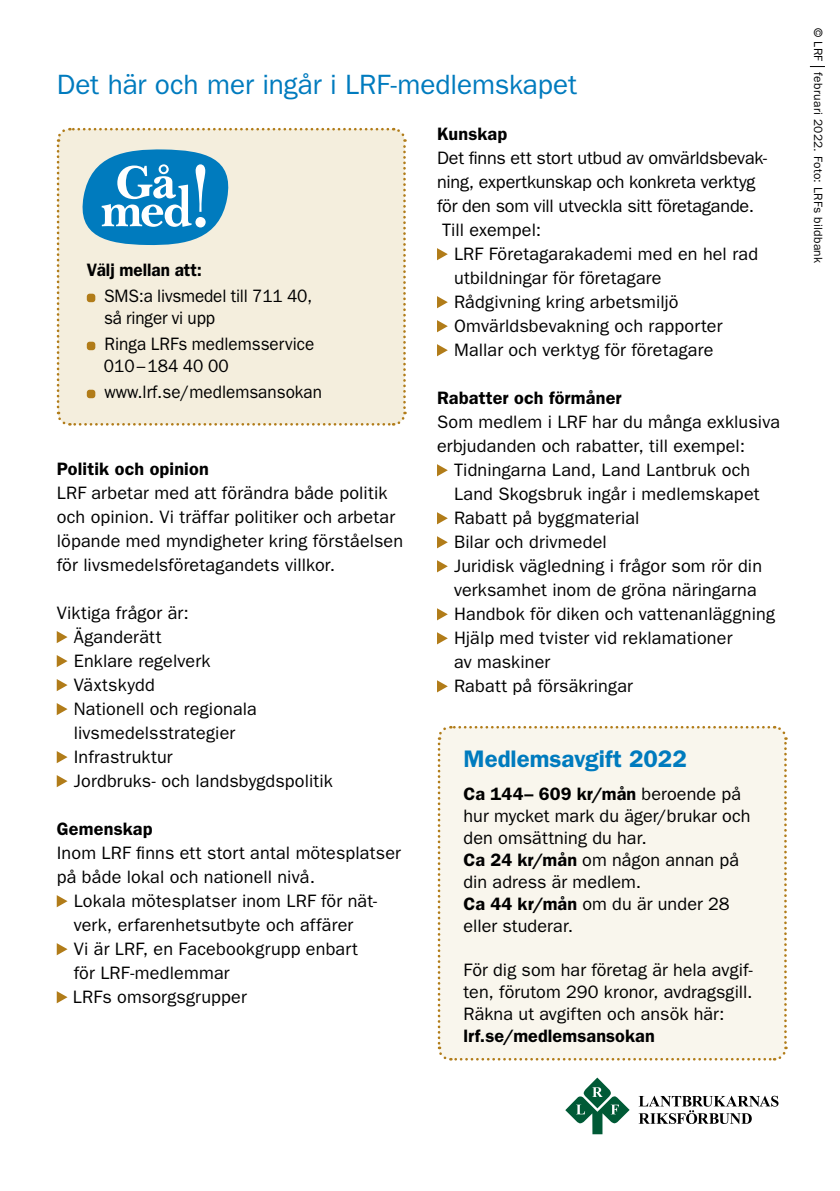
<style>
.page{position:relative;width:840px;height:1191px;background:#fff}
.page>*{position:absolute;margin:0;border:0;box-sizing:border-box;transform-origin:0 0}
.t1{font:28px "ITC Franklin Gothic Std";letter-spacing:-.005em;color:#007bbe}
.t2{font:600 24px "ITC Franklin Gothic Std";color:#007bbe}
.t3{font:18px/24px "ITC Franklin Gothic Std";letter-spacing:.005em;color:#000}
.t4{font:18px/22px "ITC Franklin Gothic Std";letter-spacing:.005em;color:#000;scale:.95 1}
.t5{font:600 18px "ITC Franklin Gothic Std";letter-spacing:.005em;color:#000}
.t6{font:600 18px "ITC Franklin Gothic Std";letter-spacing:.005em;color:#000;scale:.95 1}
.t7{font:12px "ITC Franklin Gothic Std";letter-spacing:.025em;color:#000}
.s1{font-weight:600}
</style>
<div class="page">
<svg style="left:638px;top:1095px;width:140px;height:29px"></svg>
<svg style="left:565px;top:1077px;width:64px;height:57px"></svg>
<svg style="left:57px;top:631px;width:10px;height:12px"></svg>
<svg style="left:57px;top:655px;width:10px;height:12px"></svg>
<svg style="left:57px;top:679px;width:10px;height:12px"></svg>
<svg style="left:57px;top:703px;width:10px;height:12px"></svg>
<svg style="left:57px;top:751px;width:10px;height:12px"></svg>
<svg style="left:57px;top:775px;width:10px;height:12px"></svg>
<svg style="left:57px;top:895px;width:10px;height:12px"></svg>
<svg style="left:57px;top:943px;width:10px;height:12px"></svg>
<svg style="left:57px;top:991px;width:10px;height:12px"></svg>
<svg style="left:809px;top:66px;width:15px;height:1px"></svg>
<div style="left:437px;top:725px;width:350px;height:336px;background:#f9f6ed"></div>
<svg style="left:56px;top:127px;width:351px;height:299px;background:#e0e4da"></svg>
<div style="left:87px;top:294px;width:8px;height:8px;background:#b17c19;border-radius:3px"></div>
<div style="left:87px;top:342px;width:8px;height:8px;background:#b17c19;border-radius:3px"></div>
<div style="left:87px;top:390px;width:8px;height:8px;background:#b17c19;border-radius:3px"></div>
<svg style="left:437px;top:248px;width:10px;height:12px"></svg>
<svg style="left:437px;top:296px;width:10px;height:12px"></svg>
<svg style="left:437px;top:320px;width:10px;height:12px"></svg>
<svg style="left:437px;top:344px;width:10px;height:12px"></svg>
<svg style="left:437px;top:464px;width:11px;height:12px"></svg>
<svg style="left:437px;top:512px;width:10px;height:12px"></svg>
<svg style="left:437px;top:536px;width:10px;height:12px"></svg>
<svg style="left:437px;top:560px;width:10px;height:12px"></svg>
<svg style="left:437px;top:608px;width:10px;height:12px"></svg>
<svg style="left:437px;top:632px;width:10px;height:12px"></svg>
<svg style="left:437px;top:680px;width:10px;height:12px"></svg>
<h1 class="t1" style="left:57px;top:68px;width:521px">Det här och mer ingår i LRF-medlemskapet</h1>
<p class="t6" style="left:87px;top:259px;width:123px">Välj mellan att:</p>
<p class="t4" style="left:104px;top:285px;width:221px">SMS:a livsmedel till 711 40, så ringer vi upp</p>
<p class="t4" style="left:104px;top:333px;width:223px">Ringa LRFs medlemsservice<br>010–184 40 00</p>
<p class="t4" style="left:104px;top:381px;width:230px">www.lrf.se/medlemsansokan</p>
<p class="t5" style="left:57px;top:458px;width:153px">Politik och opinion</p>
<p class="t3" style="left:57px;top:481px;width:348px">LRF arbetar med att förändra både politik och opinion. Vi träffar politiker och arbetar löpande med myndigheter kring förståelsen för livsmedelsföretagandets villkor.</p>
<p class="t3" style="left:74px;top:601px;width:260px;text-indent:-17px">Viktiga frågor är:<br>Äganderätt<br>Enklare regelverk<br>Växtskydd<br>Nationell och regionala livsmedelsstrategier<br>Infrastruktur<br>Jordbruks- och landsbygdspolitik</p>
<p class="t5" style="left:57px;top:818px;width:97px">Gemenskap</p>
<p class="t3" style="left:57px;top:841px;width:345px">Inom LRF finns ett stort antal mötesplatser på både lokal och nationell nivå.</p>
<p class="t3" style="left:73px;top:889px;width:305px">Lokala mötesplatser inom LRF för nät&shy;verk, erfarenhetsutbyte och affärer<br>Vi är LRF, en Facebookgrupp enbart för LRF-medlemmar<br>LRFs omsorgsgrupper</p>
<p class="t5" style="left:437px;top:123px;width:72px">Kunskap</p>
<p class="t3" style="left:437px;top:146px;width:331px">Det finns ett stort utbud av omvärldsbevak&shy;ning, expertkunskap och konkreta verktyg för den som vill utveckla sitt företagande.<br>Till exempel:</p>
<p class="t3" style="left:454px;top:242px;width:305px">LRF Företagarakademi med en hel rad utbildningar för företagare<br>Rådgivning kring arbetsmiljö<br>Omvärldsbevakning och rapporter<br>Mallar och verktyg för företagare</p>
<p class="t5" style="left:437px;top:387px;width:186px">Rabatter och förmåner</p>
<p class="t3" style="left:437px;top:410px;width:344px">Som medlem i LRF har du många exklusiva</p>
<p class="t3" style="left:437px;top:434px;width:309px">erbjudanden och rabatter, till exempel:</p>
<p class="t3" style="left:454px;top:458px;width:297px">Tidningarna Land, Land Lantbruk och</p>
<p class="t3" style="left:454px;top:482px;width:307px">Land Skogsbruk ingår i medlemskapet</p>
<p class="t3" style="left:454px;top:506px;width:187px">Rabatt på byggmaterial</p>
<p class="t3" style="left:454px;top:530px;width:154px">Bilar och drivmedel</p>
<p class="t3" style="left:454px;top:554px;width:309px">Juridisk vägledning i frågor som rör din</p>
<p class="t3" style="left:454px;top:578px;width:304px">verksamhet inom de gröna näringarna</p>
<p class="t3" style="left:454px;top:602px;width:322px">Handbok för diken och vattenanläggning</p>
<p class="t3" style="left:454px;top:626px;width:280px">Hjälp med tvister vid reklamationer</p>
<p class="t3" style="left:454px;top:650px;width:98px">av maskiner</p>
<p class="t3" style="left:454px;top:674px;width:180px">Rabatt på försäkringar</p>
<h2 class="t2" style="left:463px;top:744px;width:224px">Medlemsavgift 2022</h2>
<p class="t3" style="left:463px;top:783px;width:288px;line-height:22px"><span class="s1">Ca 144– 609 kr/mån</span> beroende på hur mycket mark du äger/brukar och den omsättning du har.<br><span class="s1">Ca 24 kr/mån</span> om någon annan på din adress är medlem.<br><span class="s1">Ca 44 kr/mån</span> om du är under 28 eller studerar.</p>
<p class="t3" style="left:463px;top:959px;width:290px;line-height:22px;text-align:justify">För dig som har företag är hela avgif&shy;ten, förutom 290 kronor, avdragsgill.<br>Räkna ut avgiften och ansök här:</p>
<p class="t5" style="left:463px;top:1025px;width:193px">lrf.se/medlemsansokan</p>
<p class="t7" style="left:824px;top:28px;width:236px;rotate:90deg">© LRF februari 2022. Foto: LRFs bildbank</p>
</div>
